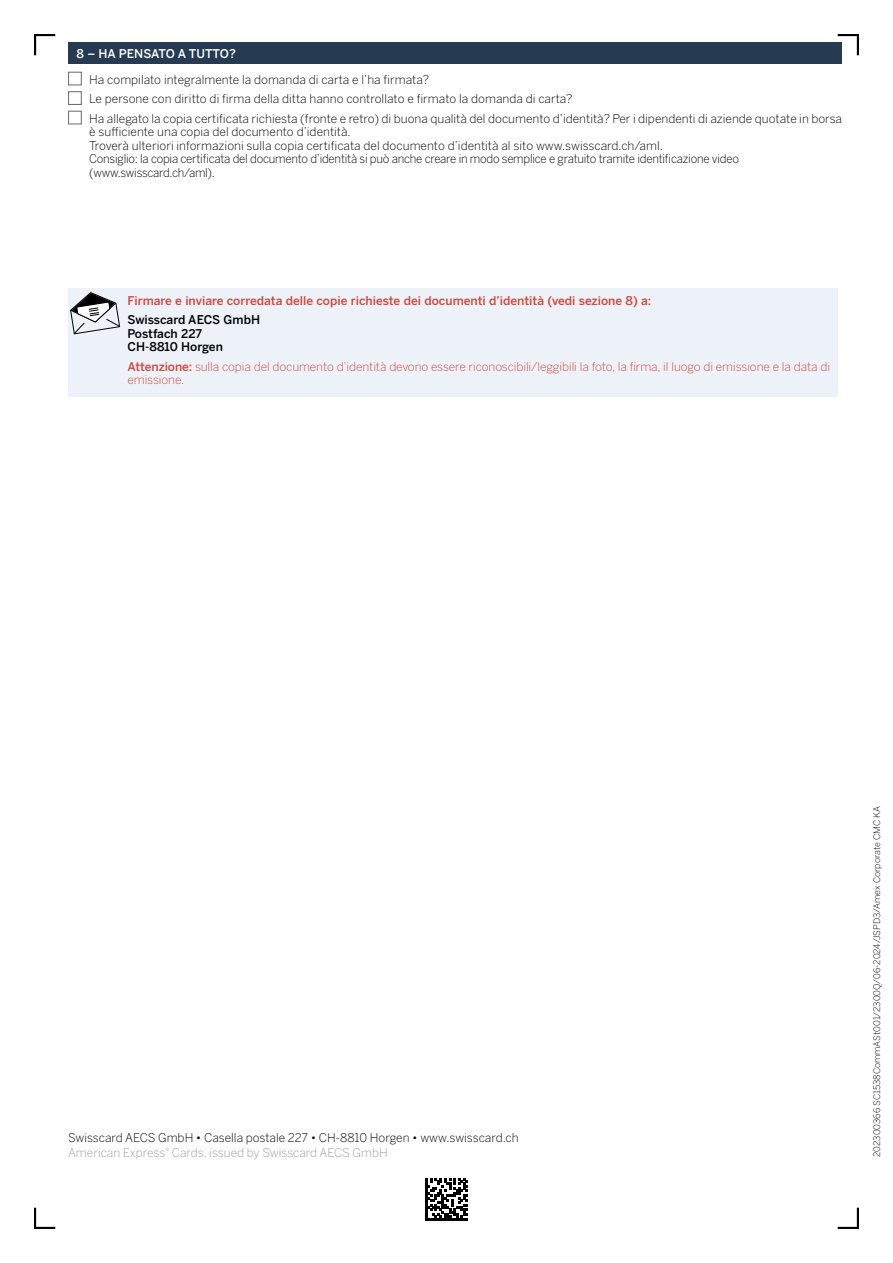
<style>
.page{position:relative;width:893px;height:1263px;background:#fff}
.page>*{position:absolute;margin:0;border:0;box-sizing:border-box;transform-origin:0 0}
.t1{font:300 12px/19.5px "Benton Sans";color:#000}
.t2{font:300 12px/13.5px "Benton Sans";letter-spacing:-.02em;color:#000}
.t3{font:300 12px/13.5px "Benton Sans";letter-spacing:-.01em;color:#d1473b}
.t4{font:500 12px "Benton Sans";color:#d1473b}
.t5{font:500 12px/13.5px "Benton Sans";color:#000}
.t6{font:500 12px "Benton Sans";color:#fff}
.t7{font:300 9px "Benton Sans";color:#000}
.s1{font-weight:500}
.s2{color:#9d9d9c}
</style>
<div class="page">
<svg style="left:34px;top:34px;width:22px;height:22px"></svg>
<svg style="left:837px;top:1207px;width:22px;height:22px"></svg>
<svg style="left:34px;top:1207px;width:22px;height:22px"></svg>
<svg style="left:836px;top:34px;width:23px;height:22px"></svg>
<div style="left:68px;top:43px;width:774px;height:21px;background:#263b52"></div>
<div style="left:68px;top:72px;width:14px;height:13px;background:#fff;border:1px solid #706f6f"></div>
<div style="left:68px;top:91px;width:14px;height:14px;background:#fff;border:1px solid #706f6f"></div>
<div style="left:68px;top:111px;width:14px;height:13px;background:#fff;border:1px solid #706f6f"></div>
<div style="left:68px;top:288px;width:770px;height:109px;background:#edf2f9"></div>
<svg style="left:70px;top:292px;width:51px;height:43px"></svg>
<svg style="left:425px;top:1178px;width:43px;height:42px"></svg>
<p class="t6" style="left:77px;top:46px;width:161px">8 – HA PENSATO A TUTTO?</p>
<p class="t1" style="left:89px;top:70px;width:754px">Ha compilato integralmente la domanda di carta e l’ha firmata?<br>Le persone con diritto di firma della ditta hanno controllato e firmato la domanda di carta?<br>Ha allegato la copia certificata richiesta (fronte e retro) di buona qualità del documento d’identità? Per i dipendenti di aziende quotate in borsa</p>
<p class="t2" style="left:89px;top:125px;width:651px">è sufficiente una copia del documento d’identità.<br>Troverà ulteriori informazioni sulla copia certificata del documento d’identità al sito www.swisscard.ch/aml.<br>Consiglio: la copia certificata del documento d’identità si può anche creare in modo semplice e gratuito tramite identificazione video (www.swisscard.ch/aml).</p>
<p class="t4" style="left:128px;top:293px;width:525px">Firmare e inviare corredata delle copie richieste dei documenti d’identità (vedi sezione 8) a:</p>
<p class="t5" style="left:128px;top:313px;width:134px">Swisscard AECS GmbH<br>Postfach 227<br>CH-8810 Horgen</p>
<p class="t3" style="left:128px;top:360px;width:704px"><span class="s1">Attenzione:</span> sulla copia del documento d’identità devono essere riconoscibili/leggibili la foto, la firma, il luogo di emissione e la data di emissione.</p>
<p class="t1" style="left:68px;top:1130px;width:452px;line-height:15px">Swisscard AECS GmbH • Casella postale 227 • CH-8810 Horgen • www.swisscard.ch<br><span class="s2">American Express</span><sup>®</sup> <span class="s2">Cards, issued by Swisscard AECS GmbH</span></p>
<p class="t7" style="left:872px;top:1157px;width:352px;rotate:-90deg">202300366 SC1538CommASt001/2300Q/06-2024/JSPD3/Amex Corporate CMC KA</p>
</div>
